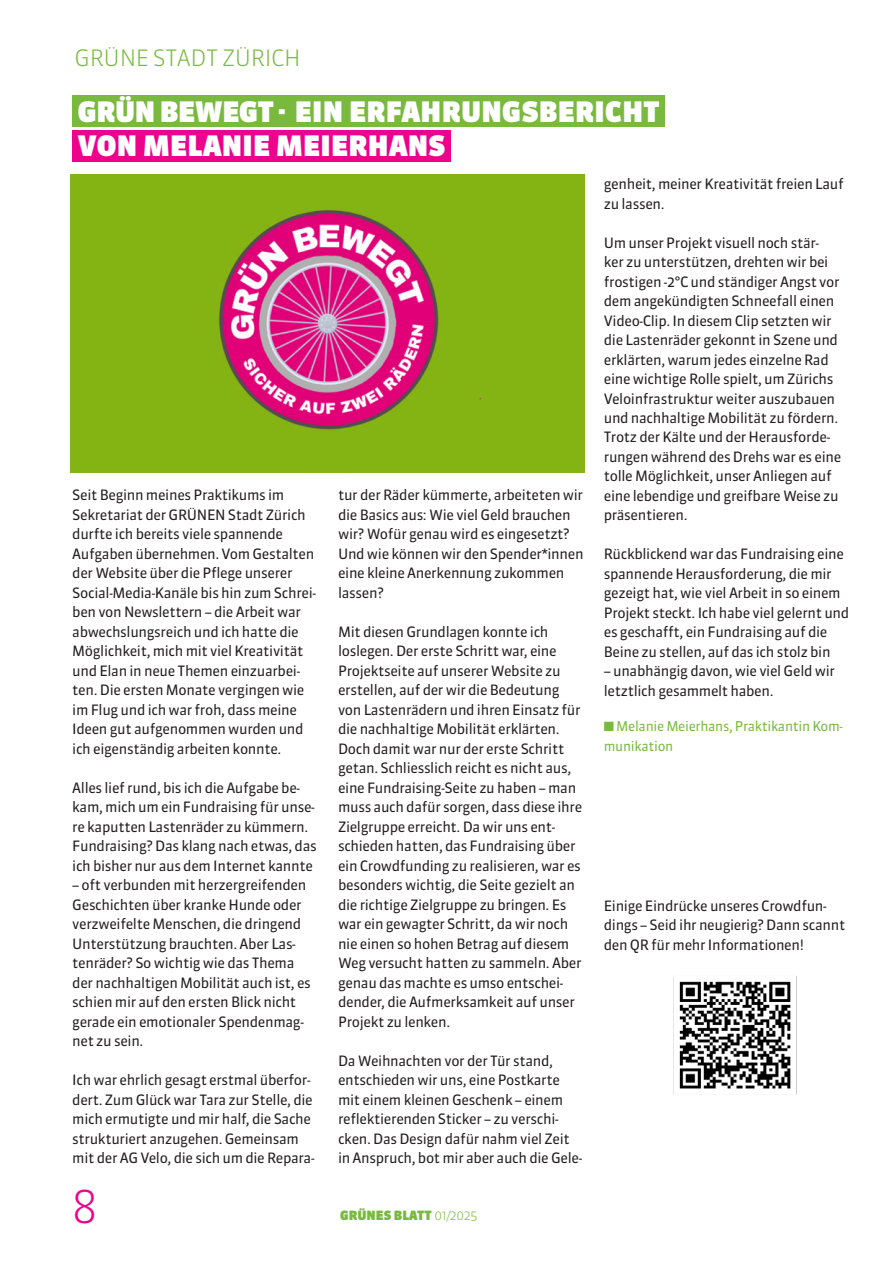
<style>
.page{position:relative;width:893px;height:1263px;background:#fff}
.page>*{position:absolute;margin:0;border:0;box-sizing:border-box;transform-origin:0 0}
.t1{font:300 45px "Sanuk OT";color:#ed028c}
.t2{font:900 28.2px "Sanuk OT";letter-spacing:.01em;color:#fff}
.Seitentitel_links{font:300 22.5px "Sanuk OT";letter-spacing:-.015em;color:#79ba3e}
.Lauftext{font:14.25px/19.5px "Sanuk OT";letter-spacing:-.025em;color:#231f20}
.AutorIn{font:13.5px/19.5px "Sanuk OT";letter-spacing:-.025em;color:#79ba3e}
.t3{font:900 12.75px "Sanuk OT";color:#79ba3e}
.s1{font-weight:300}
</style>
<div class="page">
<div style="left:72px;top:130px;width:379px;height:32px;background:#ed028c"></div>
<div style="left:72px;top:96px;width:593px;height:31px;background:#79ba3e"></div>
<img style="left:70px;top:174px;width:515px;height:298px">
<img style="left:673px;top:976px;width:124px;height:119px">
<p class="Seitentitel_links" style="left:75px;top:44px;width:228px">GRÜNE STADT ZÜRICH</p>
<p class="t2" style="left:78px;top:94px;width:583px">GRÜN BEWEGT - EIN ERFAHRUNGSBERICHT</p>
<p class="t2" style="left:78px;top:128px;width:369px">VON MELANIE MEIERHANS</p>
<p class="Lauftext" style="left:72px;top:485px;width:245px">Seit Beginn meines Praktikums im Sekretariat der GRÜNEN Stadt Zürich durfte ich bereits viele spannende Aufgaben übernehmen. Vom Gestalten der Website über die Pflege unserer Social-Media-Kanäle bis hin zum Schrei&shy;ben von Newslettern – die Arbeit war abwechslungsreich und ich hatte die Möglichkeit, mich mit viel Kreativität und Elan in neue Themen einzuarbei&shy;ten. Die ersten Monate vergingen wie im Flug und ich war froh, dass meine Ideen gut aufgenommen wurden und ich eigenständig arbeiten konnte.</p>
<p class="Lauftext" style="left:72px;top:778px;width:246px">Alles lief rund, bis ich die Aufgabe be&shy;kam, mich um ein Fundraising für unse&shy;re kaputten Lastenräder zu kümmern.<br>Fundraising? Das klang nach etwas, das ich bisher nur aus dem Internet kannte</p>
<p class="Lauftext" style="left:72px;top:875px;width:240px">– oft verbunden mit herzergreifenden Geschichten über kranke Hunde oder verzweifelte Menschen, die dringend Unterstützung brauchten. Aber Las&shy;tenräder? So wichtig wie das Thema der nachhaltigen Mobilität auch ist, es schien mir auf den ersten Blick nicht gerade ein emotionaler Spendenmag&shy;net zu sein.</p>
<p class="Lauftext" style="left:72px;top:1070px;width:244px">Ich war ehrlich gesagt erstmal überfor&shy;dert. Zum Glück war Tara zur Stelle, die mich ermutigte und mir half, die Sache strukturiert anzugehen. Gemeinsam mit der AG Velo, die sich um die Repara-</p>
<h1 class="t1" style="left:72px;top:1178px;width:27px">8</h1>
<p class="Lauftext" style="left:338px;top:485px;width:247px">tur der Räder kümmerte, arbeiteten wir die Basics aus: Wie viel Geld brauchen wir? Wofür genau wird es eingesetzt?<br>Und wie können wir den Spender*innen eine kleine Anerkennung zukommen lassen?</p>
<p class="Lauftext" style="left:338px;top:622px;width:246px">Mit diesen Grundlagen konnte ich loslegen. Der erste Schritt war, eine Projektseite auf unserer Website zu erstellen, auf der wir die Bedeutung von Lastenrädern und ihren Einsatz für die nachhaltige Mobilität erklärten.<br>Doch damit war nur der erste Schritt getan. Schliesslich reicht es nicht aus, eine Fundraising-Seite zu haben – man muss auch dafür sorgen, dass diese ihre Zielgruppe erreicht. Da wir uns ent&shy;schieden hatten, das Fundraising über ein Crowdfunding zu realisieren, war es besonders wichtig, die Seite gezielt an die richtige Zielgruppe zu bringen. Es war ein gewagter Schritt, da wir noch nie einen so hohen Betrag auf diesem Weg versucht hatten zu sammeln. Aber genau das machte es umso entschei&shy;dender, die Aufmerksamkeit auf unser Projekt zu lenken.</p>
<p class="Lauftext" style="left:338px;top:1051px;width:246px">Da Weihnachten vor der Tür stand, entschieden wir uns, eine Postkarte mit einem kleinen Geschenk – einem reflektierenden Sticker – zu verschi&shy;cken. Das Design dafür nahm viel Zeit in Anspruch, bot mir aber auch die Gele-</p>
<p class="t3" style="left:340px;top:1207px;width:139px">GRÜNES BLATT <span class="s1">01/2025</span></p>
<p class="Lauftext" style="left:604px;top:174px;width:242px">genheit, meiner Kreativität freien Lauf zu lassen.</p>
<p class="Lauftext" style="left:604px;top:233px;width:239px">Um unser Projekt visuell noch stär&shy;ker zu unterstützen, drehten wir bei frostigen -2°C und ständiger Angst vor dem angekündigten Schneefall einen Video-Clip. In diesem Clip setzten wir die Lastenräder gekonnt in Szene und erklärten, warum jedes einzelne Rad eine wichtige Rolle spielt, um Zürichs Veloinfrastruktur weiter auszubauen und nachhaltige Mobilität zu fördern.<br>Trotz der Kälte und der Herausforde&shy;rungen während des Drehs war es eine tolle Möglichkeit, unser Anliegen auf eine lebendige und greifbare Weise zu präsentieren.</p>
<p class="Lauftext" style="left:604px;top:545px;width:247px">Rückblickend war das Fundraising eine spannende Herausforderung, die mir gezeigt hat, wie viel Arbeit in so einem Projekt steckt. Ich habe viel gelernt und es geschafft, ein Fundraising auf die Beine zu stellen, auf das ich stolz bin</p>
<p class="Lauftext" style="left:604px;top:661px;width:233px">– unabhängig davon, wie viel Geld wir letztlich gesammelt haben.</p>
<p class="AutorIn" style="left:604px;top:717px;width:241px">■ Melanie Meierhans, Praktikantin Kom&shy;munikation</p>
<p class="Lauftext" style="left:604px;top:896px;width:243px">Einige Eindrücke unseres Crowdfun&shy;dings – Seid ihr neugierig? Dann scannt den QR für mehr Informationen!</p>
</div>
